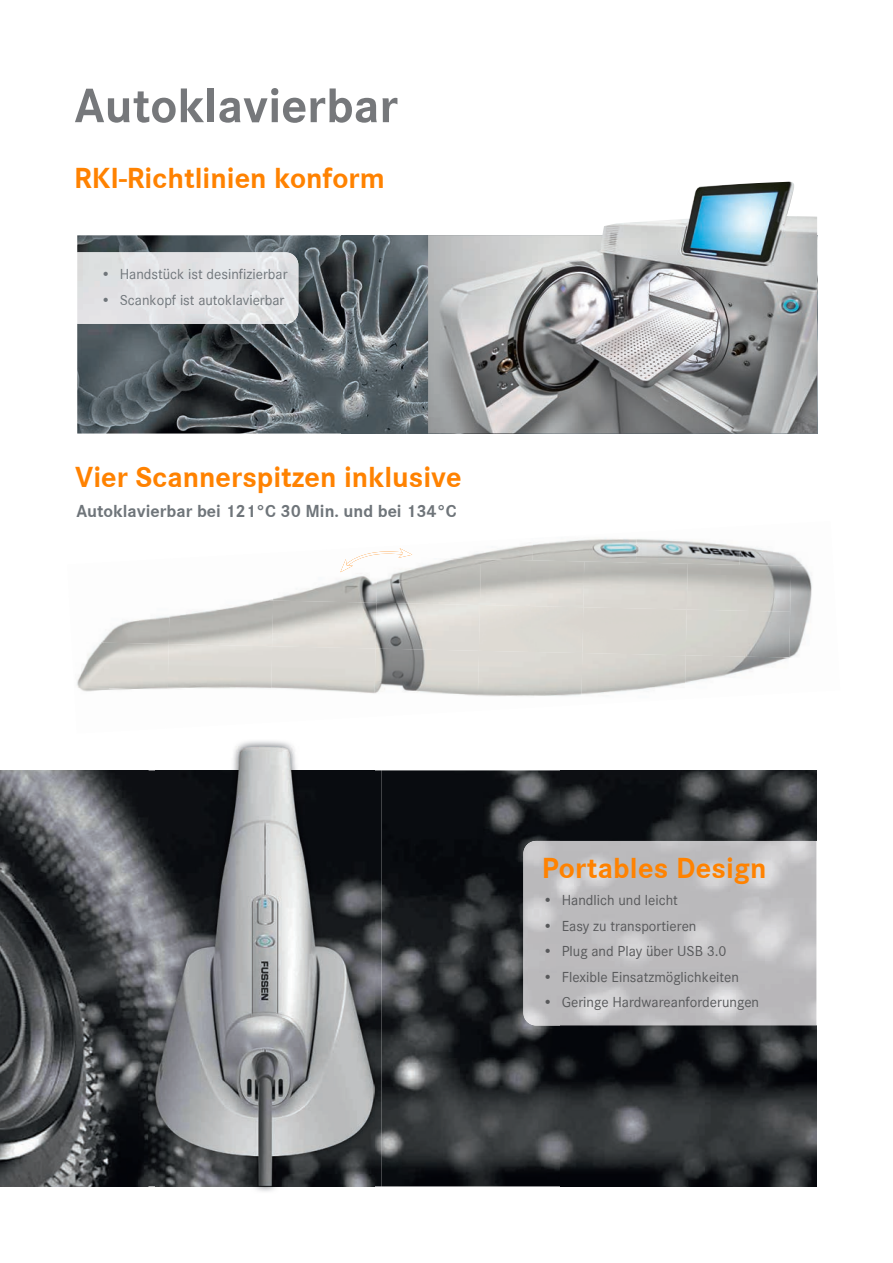
<style>
.page{position:relative;width:893px;height:1263px;background:#fff}
.page>*{position:absolute;margin:0;border:0;box-sizing:border-box;transform-origin:0 0}
.t1{font:50.25px "Corporate S Bold";color:#76787b}
.t2{font:30px "Corporate S Bold";color:#ff8200}
.t3{font:18px "Corporate S Bold";color:#6f757a}
.t4{font:15px "Corporate S Regular";color:#57585a}
.t5{font:15px "Corporate S Regular";color:#6f757a}
</style>
<div class="page">
<img style="left:0;top:770px;width:561px;height:416px">
<img style="left:561px;top:770px;width:255px;height:71px">
<img style="left:561px;top:1025px;width:255px;height:161px">
<img style="left:148px;top:741px;width:234px;height:451px">
<img style="left:156px;top:747px;width:218px;height:439px">
<svg style="left:816px;top:841px;width:1px;height:184px"></svg>
<img style="left:523px;top:841px;width:293px;height:184px">
<img style="left:77px;top:235px;width:740px;height:199px">
<img style="left:428px;top:182px;width:389px;height:251px">
<img style="left:77px;top:252px;width:221px;height:72px">
<img style="left:462px;top:544px;width:71px;height:15px">
<img style="left:533px;top:538px;width:103px;height:23px">
<img style="left:636px;top:539px;width:103px;height:25px">
<img style="left:739px;top:546px;width:64px;height:20px">
<img style="left:273px;top:572px;width:103px;height:28px">
<img style="left:376px;top:557px;width:105px;height:46px">
<img style="left:687px;top:564px;width:104px;height:45px">
<img style="left:789px;top:566px;width:23px;height:91px">
<img style="left:101px;top:616px;width:68px;height:26px">
<img style="left:169px;top:599px;width:104px;height:45px">
<img style="left:272px;top:600px;width:105px;height:46px">
<img style="left:375px;top:603px;width:105px;height:45px">
<img style="left:686px;top:609px;width:104px;height:48px">
<img style="left:77px;top:642px;width:92px;height:46px">
<img style="left:374px;top:648px;width:105px;height:46px">
<img style="left:685px;top:655px;width:104px;height:30px">
<img style="left:788px;top:657px;width:4px;height:28px">
<img style="left:79px;top:688px;width:89px;height:4px">
<img style="left:349px;top:692px;width:26px;height:2px">
<svg style="left:340px;top:551px;width:72px;height:21px"></svg>
<img style="left:398px;top:548px;width:14px;height:10px">
<h1 class="t1" style="left:74px;top:77px;width:325px">Autoklavierbar</h1>
<h2 class="t2" style="left:74px;top:161px;width:312px">RKI-Richtlinien konform</h2>
<p class="t5" style="left:101px;top:266px;width:188px">• Handstück ist desinfizierbar</p>
<p class="t5" style="left:101px;top:291px;width:185px">• Scankopf ist autoklavierbar</p>
<h2 class="t2" style="left:75px;top:460px;width:388px">Vier Scannerspitzen inklusive</h2>
<p class="t3" style="left:76px;top:500px;width:382px">Autoklavierbar bei 121°C 30 Min. und bei 134°C</p>
<h2 class="t2" style="left:542px;top:851px;width:226px">Portables Design</h2>
<p class="t4" style="left:543px;top:892px;width:137px">• Handlich und leicht</p>
<p class="t4" style="left:543px;top:917px;width:155px">• Easy zu transportieren</p>
<p class="t4" style="left:543px;top:943px;width:185px">• Plug and Play über USB 3.0</p>
<p class="t4" style="left:543px;top:968px;width:198px">• Flexible Einsatzmöglichkeiten</p>
<p class="t4" style="left:543px;top:994px;width:218px">• Geringe Hardwareanforderungen</p>
</div>
